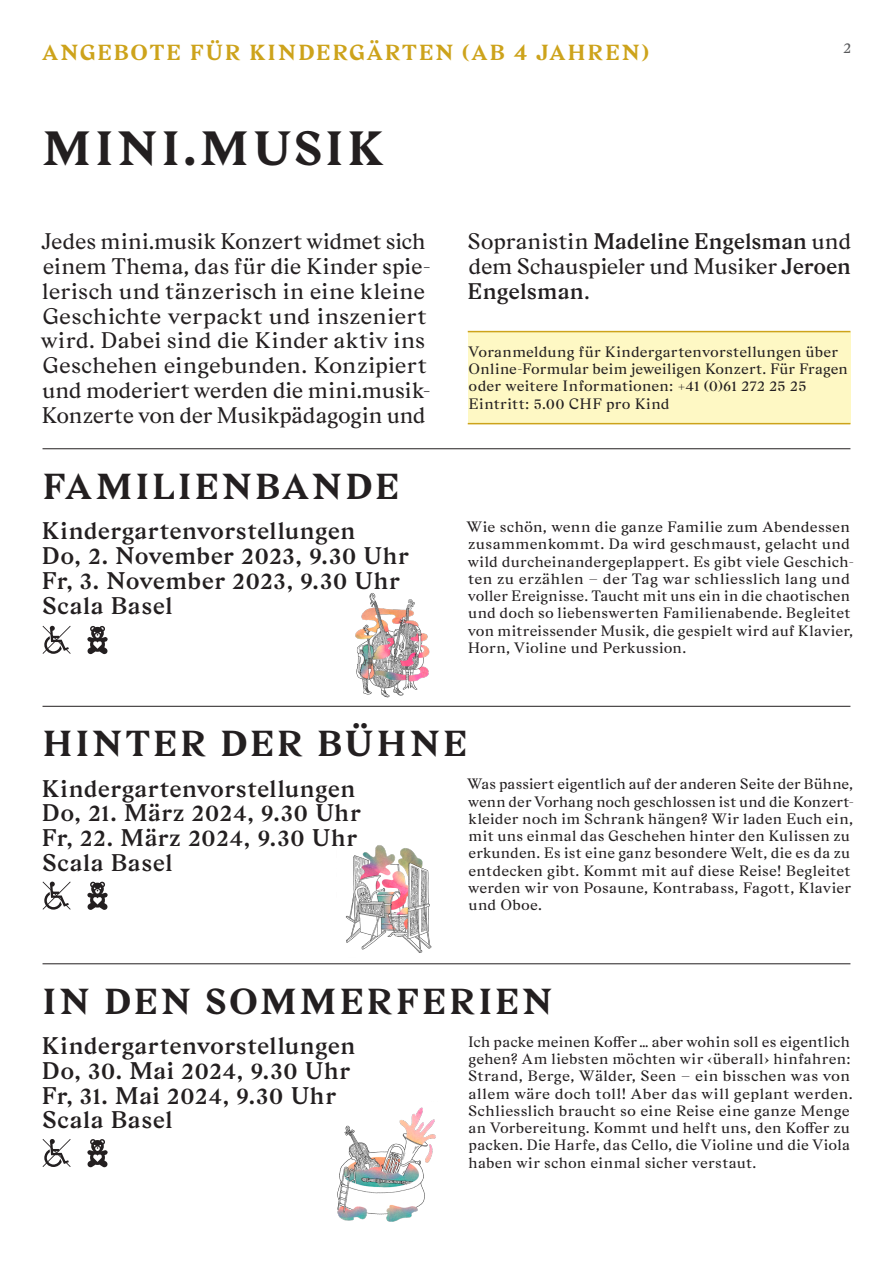
<style>
.page{position:relative;width:893px;height:1263px;background:#fff}
.page>*{position:absolute;margin:0;border:0;box-sizing:border-box;transform-origin:0 0}
.t1{font:700 47.85px "Gza";letter-spacing:.075em;color:#231f20}
.t2{font:700 36px "Gza";letter-spacing:.08em;color:#231f20}
.t3{font:600 24px/24.8px "Gza";letter-spacing:.015em;color:#231f20}
.t4{font:22.5px/24.8px "Gza";color:#231f20}
.t5{font:700 21.75px "Gza";letter-spacing:.085em;color:#cda31b}
.t6{font:15px/17.2px "Gza";letter-spacing:.01em;color:#231f20}
.t7{font:15px "Gza";color:#57585a}
.s1{font-size:24px}
.s2{font-weight:600}
</style>
<div class="page">
<img style="left:337px;top:1107px;width:99px;height:115px">
<img style="left:345px;top:845px;width:87px;height:108px">
<img style="left:355px;top:593px;width:75px;height:104px">
<hr style="left:43px;top:706px;width:807px;height:1px;background:#231f20">
<hr style="left:43px;top:963px;width:807px;height:1px;background:#231f20">
<hr style="left:43px;top:448px;width:807px;height:1px;background:#231f20">
<svg style="left:43px;top:626px;width:28px;height:28px"></svg>
<svg style="left:43px;top:881px;width:28px;height:29px"></svg>
<svg style="left:43px;top:1139px;width:28px;height:28px"></svg>
<div style="left:468px;top:332px;width:382px;height:92px;background:#fef8c4"></div>
<hr style="left:468px;top:331px;width:382px;height:1px;background:#cda31b">
<hr style="left:468px;top:423px;width:382px;height:1px;background:#cda31b">
<svg style="left:87px;top:626px;width:21px;height:28px"></svg>
<svg style="left:87px;top:882px;width:21px;height:28px"></svg>
<svg style="left:87px;top:1139px;width:21px;height:28px"></svg>
<h3 class="t5" style="left:43px;top:38px;width:608px">ANGEBOTE FÜR KINDERGÄRTEN (AB <span class="s1">4</span> JAHREN)</h3>
<h1 class="t1" style="left:43px;top:116px;width:341px">MINI.MUSIK</h1>
<p class="t7" style="left:843px;top:38px;width:10px">2</p>
<p class="t4" style="left:41px;top:229px;width:392px">Jedes mini.musik Konzert widmet sich einem Thema, das für die Kinder spie&shy;lerisch und tänzerisch in eine kleine Geschichte verpackt und inszeniert wird. Dabei sind die Kinder aktiv ins Geschehen eingebunden. Konzipiert und moderiert werden die mini.musik-- Konzerte von der Musikpädagogin und</p>
<h3 class="t4" style="left:467px;top:229px;width:386px;text-align:justify">Sopranistin <span class="s2">Madeline Engelsman</span> und dem Schauspieler und Musiker <span class="s2">Jeroen Engelsman</span>.</h3>
<p class="t6" style="left:469px;top:343px;width:381px">Voranmeldung für Kindergartenvorstellungen über Online-Formular beim jeweiligen Konzert. Für Fragen oder weitere Informationen: +41 (0)61 272 25 25<br>Eintritt: 5.00 CHF pro Kind</p>
<h2 class="t2" style="left:43px;top:462px;width:358px">FAMILIENBANDE</h2>
<h3 class="t3" style="left:42px;top:518px;width:369px">Kindergartenvorstellungen<br>Do, 2. November 2023, 9.30 Uhr<br>Fr, 3. November 2023, 9.30 Uhr<br>Scala Basel</h3>
<p class="t6" style="left:467px;top:518px;width:389px">Wie schön, wenn die ganze Familie zum Abendessen zusammenkommt. Da wird geschmaust, gelacht und wild durcheinandergeplappert. Es gibt viele Geschich&shy;ten zu erzählen – der Tag war schliesslich lang und voller Ereignisse. Taucht mit uns ein in die chaotischen und doch so liebenswerten Familienabende. Begleitet von mitreissender Musik, die gespielt wird auf Klavier, Horn, Violine und Perkussion.</p>
<h2 class="t2" style="left:43px;top:719px;width:426px">HINTER DER BÜHNE</h2>
<h3 class="t3" style="left:42px;top:775px;width:321px">Kindergartenvorstellungen<br>Do, 21. März 2024, 9.30 Uhr<br>Fr, 22. März 2024, 9.30 Uhr<br>Scala Basel</h3>
<p class="t6" style="left:467px;top:775px;width:388px">Was passiert eigentlich auf der anderen Seite der Bühne, wenn der Vorhang noch geschlossen ist und die Konzert&shy;kleider noch im Schrank hängen? Wir laden Euch ein, mit uns einmal das Geschehen hinter den Kulissen zu erkunden. Es ist eine ganz besondere Welt, die es da zu entdecken gibt. Kommt mit auf diese Reise! Begleitet werden wir von Posaune, Kontrabass, Fagott, Klavier und Oboe.</p>
<h2 class="t2" style="left:43px;top:977px;width:511px">IN DEN SOMMERFERIEN</h2>
<h3 class="t3" style="left:42px;top:1033px;width:315px">Kindergartenvorstellungen<br>Do, 30. Mai 2024, 9.30 Uhr<br>Fr, 31. Mai 2024, 9.30 Uhr<br>Scala Basel</h3>
<p class="t6" style="left:468px;top:1033px;width:386px">Ich packe meinen Koffer… aber wohin soll es eigentlich gehen? Am liebsten möchten wir ‹überall› hinfahren:<br>Strand, Berge, Wälder, Seen – ein bisschen was von allem wäre doch toll! Aber das will geplant werden.<br>Schliesslich braucht so eine Reise eine ganze Menge an Vorbereitung. Kommt und helft uns, den Koffer zu packen. Die Harfe, das Cello, die Violine und die Viola haben wir schon einmal sicher verstaut.</p>
</div>
